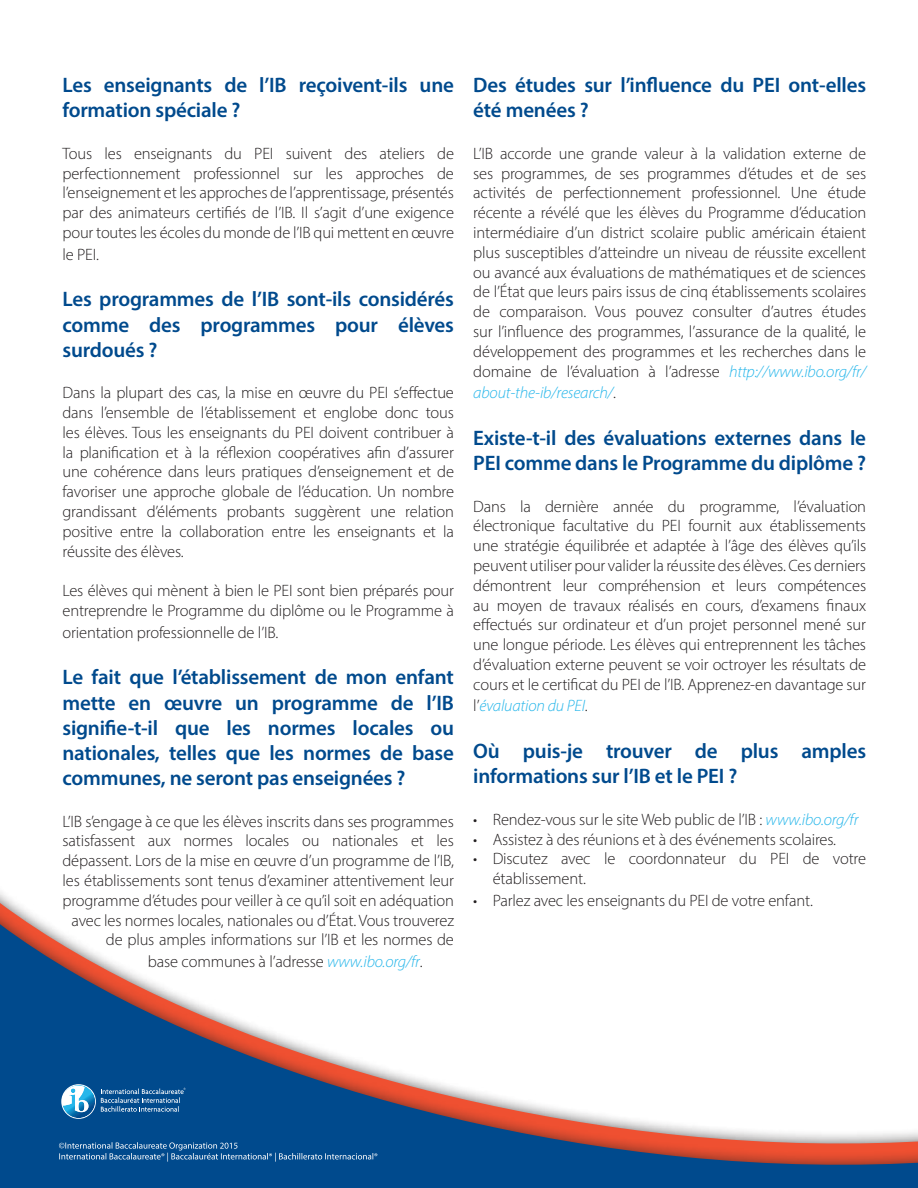
<style>
.page{position:relative;width:918px;height:1188px;background:#fff}
.page>*{position:absolute;margin:0;border:0;box-sizing:border-box;transform-origin:0 0}
.t1{font:600 21px/25.2px "Myriad Pro";letter-spacing:-.01em;color:#004a8d}
.t2{font:300 16.5px/19.8px "Myriad Pro";letter-spacing:-.01em;color:#231f20;text-align:justify}
.t3{font:italic 300 16.5px "Myriad Pro";letter-spacing:-.01em;color:#26b6ea}
.s1{font-style:italic;color:#26b6ea}
.s2{font-style:normal;color:#231f20}
</style>
<div class="page">
<svg style="left:0;top:892px;width:918px;height:296px"></svg>
<svg style="left:59px;top:1142px;width:318px;height:20px;background:#22629c"></svg>
<svg style="left:61px;top:1084px;width:35px;height:35px"></svg>
<svg style="left:63px;top:1085px;width:32px;height:33px"></svg>
<svg style="left:101px;top:1088px;width:85px;height:24px;background:#316da2"></svg>
<p class="t1" style="left:63px;top:74px;width:393px">Les enseignants de l’IB reçoivent-ils une formation spéciale ?</p>
<p class="t2" style="left:63px;top:144px;width:393px">Tous les enseignants du PEI suivent des ateliers de perfectionnement professionnel sur les approches de l’enseignement et les approches de l’apprentissage, présentés par des animateurs certifiés de l’IB. Il s’agit d’une exigence pour toutes les écoles du monde de l’IB qui mettent en œuvre</p>
<p class="t2" style="left:63px;top:245px;width:38px">le PEI.</p>
<p class="t1" style="left:63px;top:289px;width:393px;text-align:justify">Les programmes de l’IB sont-ils considérés comme des programmes pour élèves surdoués ?</p>
<p class="t2" style="left:63px;top:383px;width:393px">Dans la plupart des cas, la mise en œuvre du PEI s’effectue dans l’ensemble de l’établissement et englobe donc tous les élèves. Tous les enseignants du PEI doivent contribuer à la planification et à la réflexion coopératives afin d’assurer une cohérence dans leurs pratiques d’enseignement et de favoriser une approche globale de l’éducation. Un nombre grandissant d’éléments probants suggèrent une relation positive entre la collaboration entre les enseignants et la réussite des élèves.</p>
<p class="t2" style="left:63px;top:581px;width:393px">Les élèves qui mènent à bien le PEI sont bien préparés pour entreprendre le Programme du diplôme ou le Programme à</p>
<p class="t2" style="left:63px;top:623px;width:217px">orientation professionnelle de l’IB.</p>
<p class="t1" style="left:63px;top:667px;width:393px;text-align:justify">Le fait que l’établissement de mon enfant mette en œuvre un programme de l’IB signifie-t-il que les normes locales ou nationales, telles que les normes de base communes, ne seront pas enseignées ?</p>
<p class="t2" style="left:63px;top:812px;width:393px;text-align:right">L’IB s’engage à ce que les élèves inscrits dans ses programmes satisfassent aux normes locales ou nationales et les dépassent. Lors de la mise en œuvre d’un programme de l’IB, les établissements sont tenus d’examiner attentivement leur programme d’études pour veiller à ce qu’il soit en adéquation avec les normes locales, nationales ou d’État. Vous trouverez de plus amples informations sur l’IB et les normes de</p>
<p class="t2" style="left:148px;top:952px;width:276px">base communes à l’adresse <span class="s1">www.ibo.org/fr</span>.</p>
<p class="t1" style="left:473px;top:74px;width:394px">Des études sur l’influence du PEI ont-elles été menées ?</p>
<p class="t2" style="left:473px;top:144px;width:394px">L’IB accorde une grande valeur à la validation externe de ses programmes, de ses programmes d’études et de ses activités de perfectionnement professionnel. Une étude récente a révélé que les élèves du Programme d’éducation intermédiaire d’un district scolaire public américain étaient plus susceptibles d’atteindre un niveau de réussite excellent ou avancé aux évaluations de mathématiques et de sciences de l’État que leurs pairs issus de cinq établissements scolaires de comparaison. Vous pouvez consulter d’autres études sur l’influence des programmes, l’assurance de la qualité, le développement des programmes et les recherches dans le domaine de l’évaluation à l’adresse <span class="s1">http://www.ibo.org/fr/</span></p>
<p class="t3" style="left:473px;top:386px;width:144px">about-the-ib/research/<span class="s2">.</span></p>
<p class="t1" style="left:473px;top:427px;width:394px">Existe-t-il des évaluations externes dans le<br>PEI comme dans le Programme du diplôme ?</p>
<p class="t2" style="left:473px;top:497px;width:394px">Dans la dernière année du programme, l’évaluation électronique facultative du PEI fournit aux établissements une stratégie équilibrée et adaptée à l’âge des élèves qu’ils peuvent utiliser pour valider la réussite des élèves. Ces derniers démontrent leur compréhension et leurs compétences au moyen de travaux réalisés en cours, d’examens finaux effectués sur ordinateur et d’un projet personnel mené sur une longue période. Les élèves qui entreprennent les tâches d’évaluation externe peuvent se voir octroyer les résultats de cours et le certificat du PEI de l’IB. Apprenez-en davantage sur</p>
<p class="t3" style="left:473px;top:700px;width:116px"><span class="s2">l’</span>évaluation du PEI<span class="s2">.</span></p>
<p class="t1" style="left:473px;top:740px;width:394px">Où puis-je trouver de plus amples informations sur l’IB et le PEI ?</p>
<p class="t2" style="left:473px;top:810px;width:387px">• Rendez-vous sur le site Web public de l’IB : <span class="s1">www.ibo.org/fr</span></p>
<p class="t2" style="left:473px;top:830px;width:364px">• Assistez à des réunions et à des événements scolaires.</p>
<p class="t2" style="left:493px;top:850px;width:375px;text-indent:-20px">• Discutez avec le coordonnateur du PEI de votre établissement.</p>
<p class="t2" style="left:473px;top:891px;width:341px">• Parlez avec les enseignants du PEI de votre enfant.</p>
</div>
